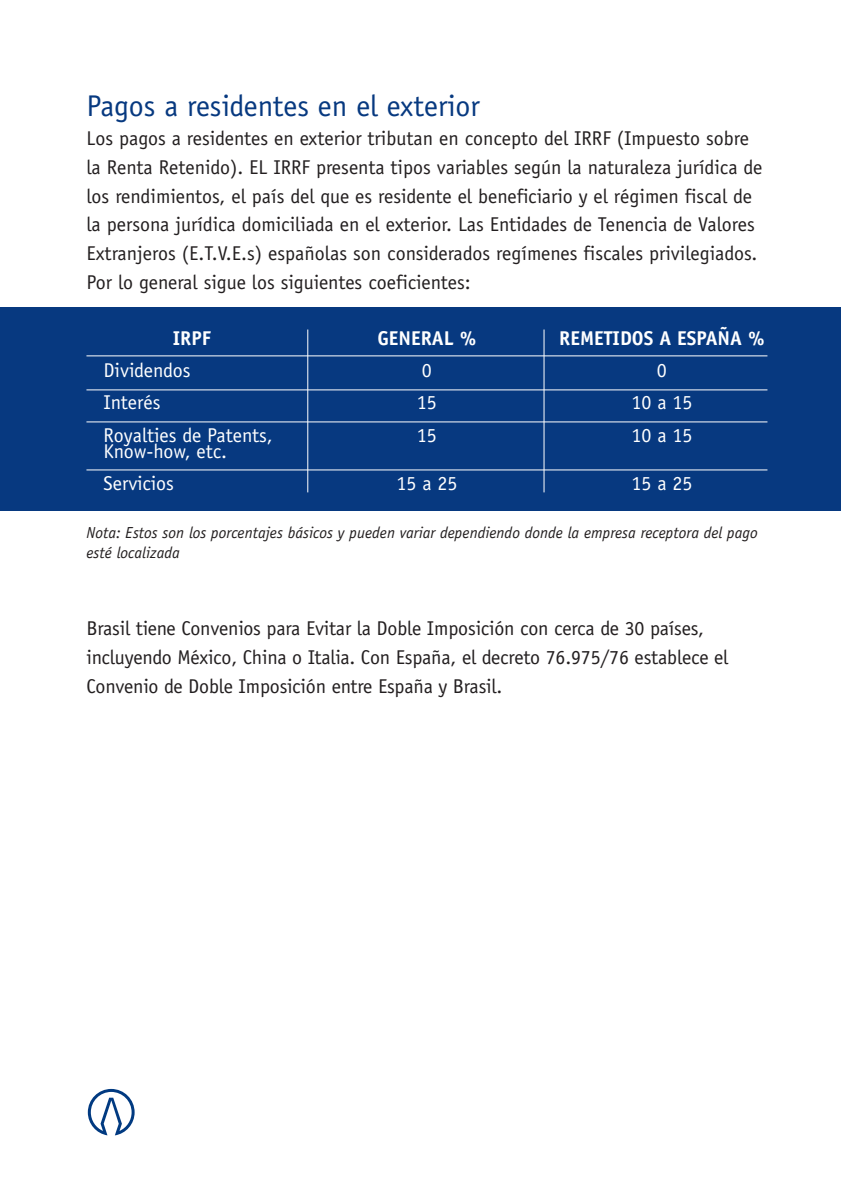
<style>
.page{position:relative;width:845px;height:1195px;background:#fff}
.page>*{position:absolute;margin:0;border:0;box-sizing:border-box;transform-origin:0 0}
.t1{font:30px "Officina Sans";color:#073980}
.t2{font:20px/28.8px "Officina Sans";color:#231f20}
.t3{font:20px/32px "Officina Sans";color:#fff}
.t4{font:700 20px "Officina Sans";color:#fff}
.t5{font:italic 16px/20px "Officina Sans";color:#231f20}
</style>
<div class="page">
<div style="left:0;top:308px;width:840px;height:203px;background:#073980"></div>
<hr style="left:307px;top:329px;width:1px;height:163px;background:#fff">
<hr style="left:543px;top:329px;width:1px;height:163px;background:#fff">
<hr style="left:86px;top:355px;width:681px;height:1px;background:#fff">
<hr style="left:86px;top:389px;width:681px;height:1px;background:#fff">
<hr style="left:86px;top:421px;width:681px;height:1px;background:#fff">
<hr style="left:86px;top:469px;width:681px;height:1px;background:#fff">
<svg style="left:88px;top:1088px;width:46px;height:47px"></svg>
<h1 class="t1" style="left:86px;top:94px;width:394px">Pagos a residentes en el exterior</h1>
<p class="t2" style="left:86px;top:125px;width:677px">Los pagos a residentes en exterior tributan en concepto del IRRF (Impuesto sobre la Renta Retenido). EL IRRF presenta tipos variables según la naturaleza jurídica de los rendimientos, el país del que es residente el beneficiario y el régimen fiscal de la persona jurídica domiciliada en el exterior. Las Entidades de Tenencia de Valores Extranjeros (E.T.V.E.s) españolas son considerados regímenes fiscales privilegiados.<br>Por lo general sigue los siguientes coeficientes:</p>
<p class="t4" style="left:173px;top:331px;width:40px">IRPF</p>
<p class="t3" style="left:103px;top:356px;width:170px">Dividendos<br>Interés<br>Royalties de Patents,</p>
<p class="t3" style="left:103px;top:436px;width:125px">Know-how, etc.<br>Servicios</p>
<p class="t4" style="left:377px;top:331px;width:100px">GENERAL %</p>
<p class="t3" style="left:417px;top:356px;width:21px">0<br>15<br>15</p>
<p class="t3" style="left:396px;top:468px;width:63px">15 a 25</p>
<p class="t4" style="left:559px;top:331px;width:207px">REMETIDOS A ESPAÑA %</p>
<p class="t3" style="left:631px;top:356px;width:63px;text-align:center">0<br>10 a 15<br>10 a 15</p>
<p class="t3" style="left:631px;top:468px;width:63px">15 a 25</p>
<p class="t5" style="left:86px;top:524px;width:672px">Nota: Estos son los porcentajes básicos y pueden variar dependiendo donde la empresa receptora del pago esté localizada</p>
<p class="t2" style="left:86px;top:615px;width:643px">Brasil tiene Convenios para Evitar la Doble Imposición con cerca de 30 países, incluyendo México, China o Italia. Con España, el decreto 76.975/76 establece el<br>Convenio de Doble Imposición entre España y Brasil.</p>
</div>
